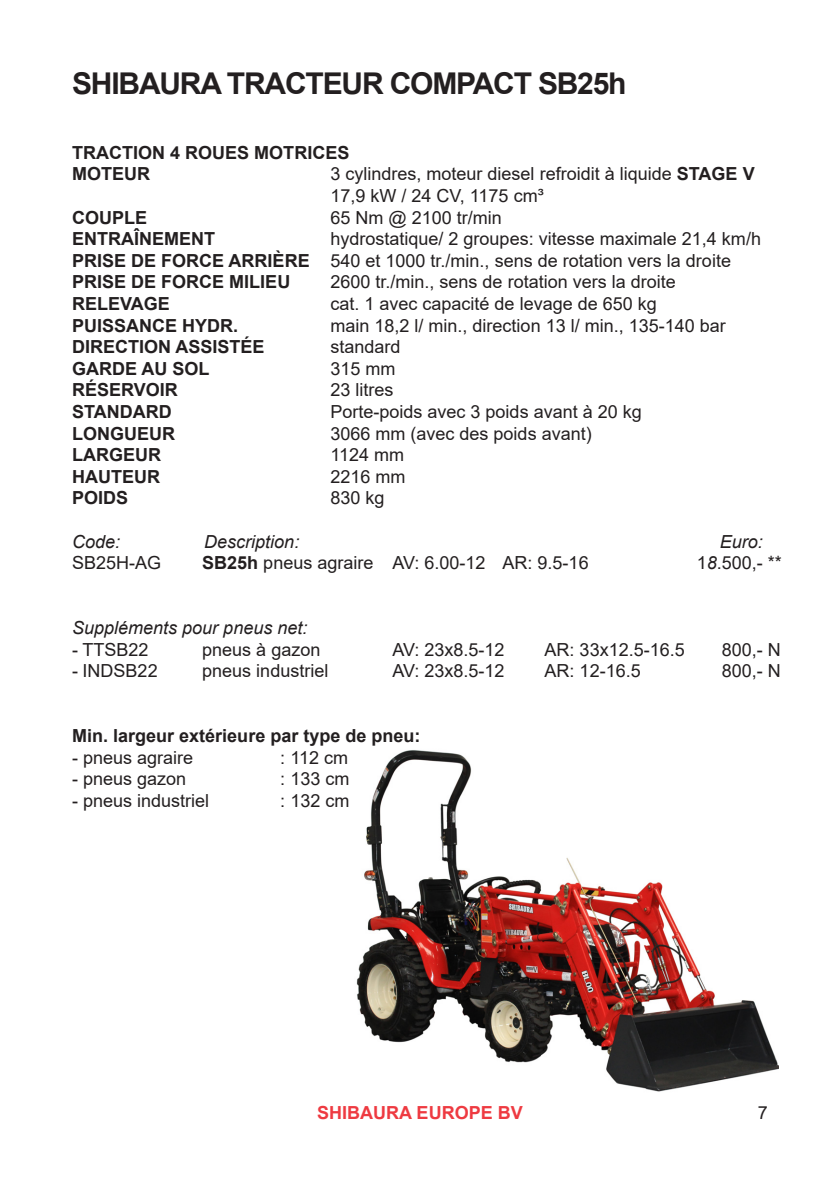
<style>
.page{position:relative;width:840px;height:1191px;background:#fff}
.page>*{position:absolute;margin:0;border:0;box-sizing:border-box;transform-origin:0 0}
.kop1{font:700 30px "Arial";letter-spacing:-.04em;color:#231f20}
.t1{font:18px "Arial";color:#231f20}
.t2{font:700 18px/21.6px "Arial";color:#231f20}
.t3{font:italic 18px "Arial";color:#231f20}
.t4{font:700 18px "Arial";color:#ee3a41}
.s1{font-weight:700}
.s2{font-style:italic}
.s3{font-style:inherit}
</style>
<div class="page">
<img style="left:356px;top:750px;width:422px;height:342px">
<p class="kop1" style="left:72px;top:62px;width:555px">SHIBAURA TRACTEUR COMPACT SB25h</p>
<p class="t2" style="left:72px;top:142px;width:279px">TRACTION 4 ROUES MOTRICES<br>MOTEUR</p>
<p class="t1" style="left:330px;top:162px;width:425px">3 cylindres, moteur diesel refroidit à liquide <span class="s1">STAGE V</span></p>
<p class="t1" style="left:330px;top:183px;width:215px">17,9 kW / 24 CV, 1175 cm³</p>
<p class="t2" style="left:72px;top:207px;width:77px">COUPLE</p>
<p class="t1" style="left:330px;top:205px;width:173px">65 Nm @ 2100 tr/min</p>
<p class="t2" style="left:72px;top:228px;width:144px">ENTRAÎNEMENT</p>
<p class="t1" style="left:330px;top:226px;width:432px">hydrostatique/ 2 groupes: vitesse maximale 21,4 km/h</p>
<p class="t1" style="left:72px;top:248px;width:660px"><span class="s1">PRISE DE FORCE ARRIÈRE</span> 540 et 1000 tr./min., sens de rotation vers la droite</p>
<p class="t2" style="left:72px;top:271px;width:220px">PRISE DE FORCE MILIEU</p>
<p class="t1" style="left:330px;top:270px;width:347px">2600 tr./min., sens de rotation vers la droite</p>
<p class="t2" style="left:72px;top:293px;width:99px">RELEVAGE</p>
<p class="t1" style="left:330px;top:291px;width:328px">cat. 1 avec capacité de levage de 650 kg</p>
<p class="t2" style="left:72px;top:315px;width:168px">PUISSANCE HYDR.</p>
<p class="t1" style="left:330px;top:313px;width:397px">main 18,2 l/ min., direction 13 l/ min., 135-140 bar</p>
<p class="t2" style="left:72px;top:336px;width:194px">DIRECTION ASSISTÉE</p>
<p class="t1" style="left:330px;top:334px;width:72px">standard</p>
<p class="t2" style="left:72px;top:358px;width:139px">GARDE AU SOL</p>
<p class="t1" style="left:330px;top:356px;width:67px">315 mm</p>
<p class="t2" style="left:72px;top:379px;width:107px">RÉSERVOIR</p>
<p class="t1" style="left:330px;top:378px;width:65px">23 litres</p>
<p class="t2" style="left:72px;top:401px;width:101px">STANDARD</p>
<p class="t1" style="left:330px;top:399px;width:313px">Porte-poids avec 3 poids avant à 20 kg</p>
<p class="t2" style="left:72px;top:423px;width:104px">LONGUEUR</p>
<p class="t1" style="left:330px;top:421px;width:263px">3066 mm (avec des poids avant)</p>
<p class="t2" style="left:72px;top:444px;width:90px">LARGEUR</p>
<p class="t1" style="left:330px;top:442px;width:75px">1124 mm</p>
<p class="t2" style="left:72px;top:466px;width:89px">HAUTEUR</p>
<p class="t1" style="left:330px;top:464px;width:77px">2216 mm</p>
<p class="t2" style="left:72px;top:487px;width:58px">POIDS</p>
<p class="t1" style="left:330px;top:486px;width:56px">830 kg</p>
<p class="t3" style="left:72px;top:529px;width:50px">Code:</p>
<p class="t3" style="left:204px;top:529px;width:97px">Description:</p>
<p class="t3" style="left:719px;top:529px;width:45px">Euro:</p>
<p class="t1" style="left:72px;top:550px;width:91px">SB25H-AG</p>
<p class="t1" style="left:202px;top:550px;width:388px"><span class="s1">SB25h</span> pneus agraire AV: 6.00-12 AR: 9.5-16</p>
<p class="t1" style="left:696px;top:550px;width:87px">1<span class="s2">8</span>.500,- <span class="s3">**</span></p>
<p class="t3" style="left:72px;top:616px;width:237px">Suppléments pour pneus net:</p>
<p class="t1" style="left:72px;top:637px;width:78px">- TTSB22</p>
<p class="t1" style="left:202px;top:637px;width:120px">pneus à gazon</p>
<p class="t1" style="left:392px;top:637px;width:114px">AV: 23x8.5-12</p>
<p class="t1" style="left:544px;top:637px;width:142px">AR: 33x12.5-16.5</p>
<p class="t1" style="left:721px;top:637px;width:61px">800,- <span class="s3">N</span></p>
<p class="t1" style="left:72px;top:658px;width:87px">- INDSB22</p>
<p class="t1" style="left:202px;top:658px;width:128px">pneus industriel</p>
<p class="t1" style="left:392px;top:658px;width:114px">AV: 23x8.5-12</p>
<p class="t1" style="left:544px;top:658px;width:98px">AR: 12-16.5</p>
<p class="t1" style="left:721px;top:658px;width:61px">800,- <span class="s3">N</span></p>
<p class="t2" style="left:72px;top:725px;width:350px">Min. largeur extérieure par type de pneu:</p>
<p class="t1" style="left:72px;top:745px;width:123px">- pneus agraire</p>
<p class="t1" style="left:280px;top:745px;width:69px">: 112 cm</p>
<p class="t1" style="left:72px;top:766px;width:116px">- pneus gazon</p>
<p class="t1" style="left:280px;top:766px;width:71px">: 133 cm</p>
<p class="t1" style="left:72px;top:788px;width:139px">- pneus industriel</p>
<p class="t1" style="left:280px;top:788px;width:71px">: 132 cm</p>
<p class="t4" style="left:317px;top:1100px;width:207px">SHIBAURA EUROPE BV</p>
<p class="t1" style="left:757px;top:1100px;width:12px">7</p>
</div>
